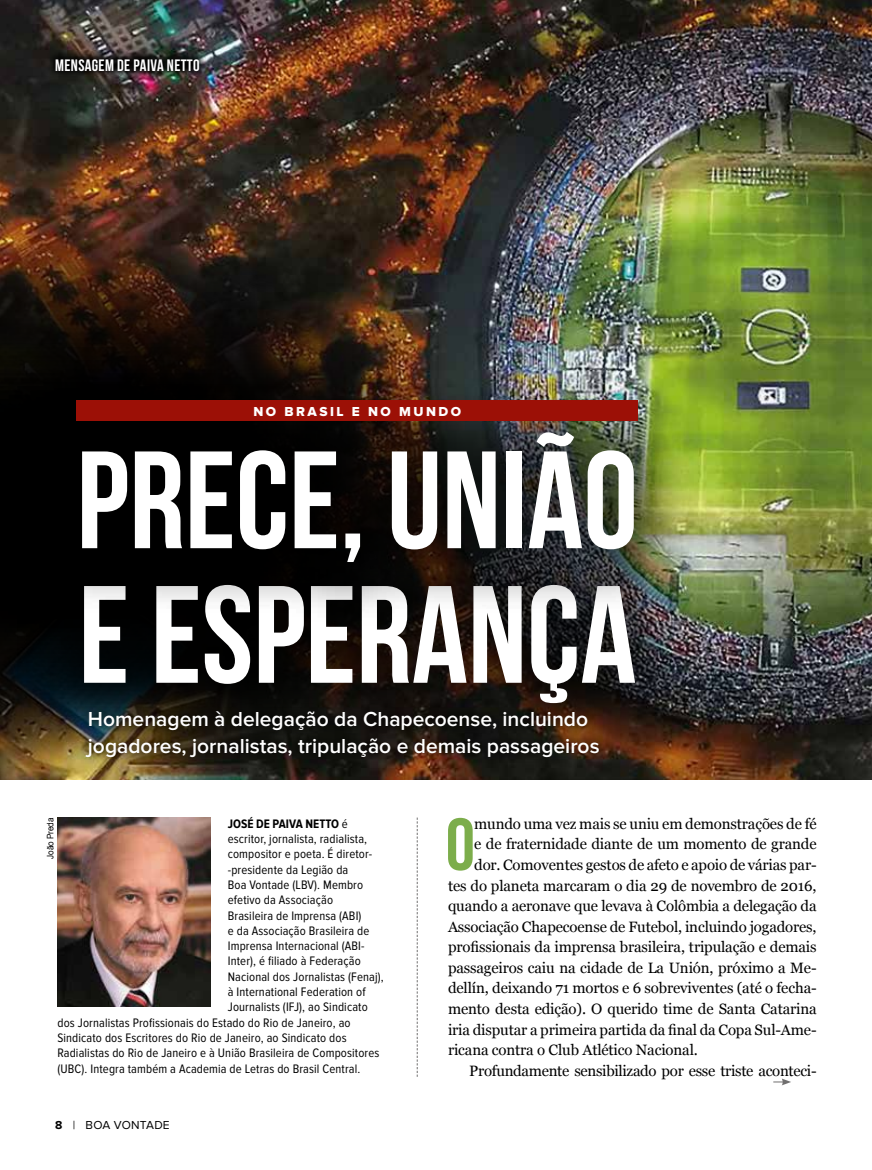
<style>
.page{position:relative;width:872px;height:1170px;background:#fff}
.page>*{position:absolute;margin:0;border:0;box-sizing:border-box;transform-origin:0 0}
.t1{font:700 138.15px "Bebas Neue";color:#fff}
.t2{font:700 73.65px "Bebas Neue";color:#7cad4b}
.t3{font:600 21px/27px "Proxima Nova";color:#fff}
.t4{font:700 16.5px "Bebas Neue";letter-spacing:.02em;color:#fff}
.t5{font:15px "Georgia";letter-spacing:-.01em;color:#000}
.t6{font:13.5px "Proxima Nova Extrabld";letter-spacing:.18em;color:#fff}
.t7{font:12.75px "Proxima Nova Cond";letter-spacing:.01em;color:#000}
.t8{font:700 12.75px "Proxima Nova Cond";color:#000}
.t9{font:12px "Proxima Nova";letter-spacing:.02em;color:#000}
.t10{font:9px "Arial";color:#000;scale:.9 1}
.s1{font-weight:400}
.s2{font-weight:700}
</style>
<div class="page">
<img style="left:57px;top:817px;width:153px;height:189px">
<svg style="left:417px;top:817px;width:1px;height:259px"></svg>
<svg style="left:773px;top:1078px;width:18px;height:7px"></svg>
<img style="left:0;top:0;width:872px;height:779px">
<img style="left:0;top:232px;width:475px;height:547px">
<img style="left:47px;top:50px;width:161px;height:29px">
<div style="left:15px;top:517px;width:686px;height:252px;background:#000;opacity:.66"></div>
<div style="left:13px;top:365px;width:689px;height:263px;background:#000;opacity:.66"></div>
<div style="left:77px;top:400px;width:561px;height:21px;background:#9c1006"></div>
<svg style="left:77px;top:702px;width:530px;height:63px;background:#241c12"></svg>
<p class="t4" style="left:55px;top:56px;width:146px">MENSAGEM DE PAIVA NETTO</p>
<p class="t6" style="left:253px;top:404px;width:209px">NO BRASIL E NO MUNDO</p>
<h1 class="t1" style="left:77px;top:424px;width:563px">PRECE, UNIÃO</h1>
<h1 class="t1" style="left:79px;top:559px;width:559px">E ESPERANÇA</h1>
<h3 class="t3" style="left:88px;top:705px;width:513px">Homenagem à delegação da Chapecoense, incluindo jogadores, jornalistas, tripulação e demais passageiros</h3>
<p class="t10" style="left:44px;top:859px;width:48px;rotate:-90deg">João Preda</p>
<p class="t8" style="left:228px;top:816px;width:121px">JOSÉ DE PAIVA NETTO <span class="s1">é</span></p>
<p class="t7" style="left:228px;top:831px;width:141px">escritor, jornalista, radialista,</p>
<p class="t7" style="left:228px;top:846px;width:146px">compositor e poeta. É diretor-</p>
<p class="t7" style="left:228px;top:862px;width:122px">-presidente da Legião da</p>
<p class="t7" style="left:228px;top:877px;width:137px">Boa Vontade (LBV). Membro</p>
<p class="t7" style="left:228px;top:892px;width:107px">efetivo da Associação</p>
<p class="t7" style="left:228px;top:908px;width:135px">Brasileira de Imprensa (ABI)</p>
<p class="t7" style="left:228px;top:923px;width:143px">e da Associação Brasileira de</p>
<p class="t7" style="left:228px;top:938px;width:138px">Imprensa Internacional (ABI-</p>
<p class="t7" style="left:228px;top:954px;width:134px">Inter), é filiado à Federação</p>
<p class="t7" style="left:228px;top:969px;width:158px">Nacional dos Jornalistas (Fenaj),</p>
<p class="t7" style="left:228px;top:984px;width:139px">à International Federation of</p>
<p class="t7" style="left:228px;top:999px;width:141px">Journalists (IFJ), ao Sindicato</p>
<p class="t7" style="left:57px;top:1015px;width:295px">dos Jornalistas Profissionais do Estado do Rio de Janeiro, ao</p>
<p class="t7" style="left:57px;top:1030px;width:291px">Sindicato dos Escritores do Rio de Janeiro, ao Sindicato dos</p>
<p class="t7" style="left:57px;top:1045px;width:323px">Radialistas do Rio de Janeiro e à União Brasileira de Compositores</p>
<p class="t7" style="left:57px;top:1061px;width:304px">(UBC). Integra também a Academia de Letras do Brasil Central.</p>
<p class="t9" style="left:55px;top:1117px;width:116px"><span class="s2">8</span> | BOA VONTADE</p>
<h2 class="t2" style="left:446px;top:804px;width:31px">O</h2>
<p class="t5" style="left:474px;top:812px;width:344px">mundo uma vez mais se uniu em demonstrações de fé</p>
<p class="t5" style="left:474px;top:833px;width:344px">e de fraternidade diante de um momento de grande</p>
<p class="t5" style="left:474px;top:853px;width:344px">dor. Comoventes gestos de afeto e apoio de várias par-</p>
<p class="t5" style="left:448px;top:874px;width:370px">tes do planeta marcaram o dia 29 de novembro de 2016,</p>
<p class="t5" style="left:448px;top:895px;width:370px">quando a aeronave que levava à Colômbia a delegação da</p>
<p class="t5" style="left:448px;top:915px;width:370px">Associação Chapecoense de Futebol, incluindo jogadores,</p>
<p class="t5" style="left:448px;top:936px;width:370px">profissionais da imprensa brasileira, tripulação e demais</p>
<p class="t5" style="left:448px;top:956px;width:370px">passageiros caiu na cidade de La Unión, próximo a Me-</p>
<p class="t5" style="left:448px;top:977px;width:370px">dellín, deixando 71 mortos e 6 sobreviventes (até o fecha-</p>
<p class="t5" style="left:448px;top:997px;width:370px">mento desta edição). O querido time de Santa Catarina</p>
<p class="t5" style="left:448px;top:1018px;width:370px">iria disputar a primeira partida da final da Copa Sul-Ame-</p>
<p class="t5" style="left:448px;top:1038px;width:251px">ricana contra o Club Atlético Nacional.</p>
<p class="t5" style="left:469px;top:1059px;width:349px">Profundamente sensibilizado por esse triste aconteci-</p>
</div>
